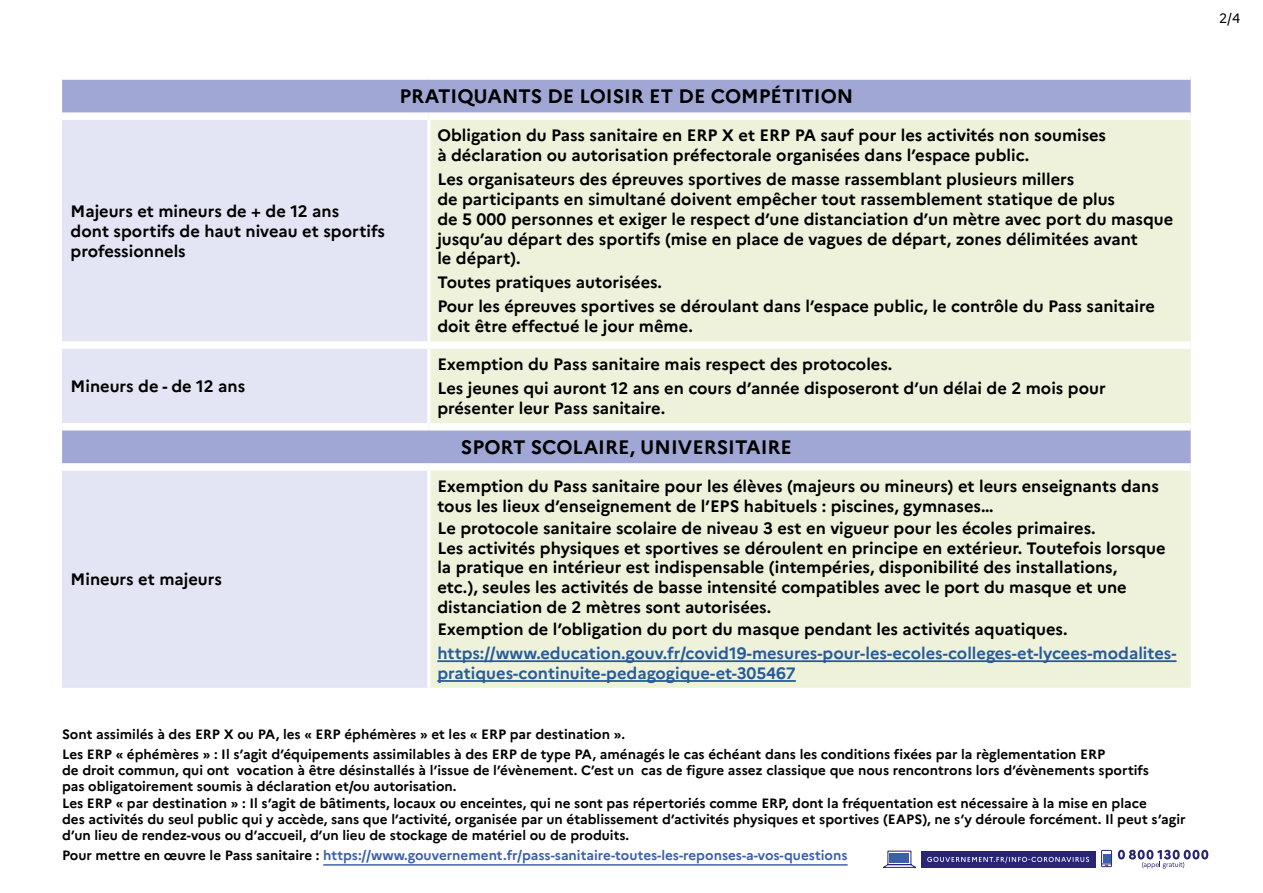
<style>
.page{position:relative;width:1263px;height:893px;background:#fff}
.page>*{position:absolute;margin:0;border:0;box-sizing:border-box;transform-origin:0 0}
.t1{font:700 19.5px "Marianne";color:#000}
.t2{font:700 16.5px/19.8px "Marianne";color:#000}
.t3{font:700 16.5px/19.8px "Marianne";color:#275b9b}
.t4{font:700 13.5px/16.2px "Marianne";color:#000}
.t5{font:700 13.5px "Marianne";color:#3b5fa9}
.t6{font:13.5px "Marianne";color:#000}
.s1{color:#000}
</style>
<div class="page">
<svg style="left:1118px;top:850px;width:90px;height:19px"></svg>
<svg style="left:1101px;top:850px;width:11px;height:17px"></svg>
<div style="left:1103px;top:854px;width:7px;height:9px;background:#3b5fa9"></div>
<svg style="left:883px;top:850px;width:33px;height:18px"></svg>
<div style="left:890px;top:853px;width:19px;height:10px;background:#3b5fa9"></div>
<div style="left:921px;top:851px;width:174px;height:17px;background:#292574"></div>
<svg style="left:927px;top:857px;width:162px;height:6px"></svg>
<hr style="left:323px;top:864px;width:525px;height:2px;background:#3b5fa9">
<div style="left:62px;top:80px;width:1129px;height:32px;background:#a1a7d4"></div>
<div style="left:62px;top:120px;width:367px;height:568px;background:#e3e4f4"></div>
<div style="left:429px;top:120px;width:762px;height:568px;background:#eef2da"></div>
<div style="left:62px;top:463px;width:367px;height:8px;background:#fff"></div>
<div style="left:429px;top:463px;width:762px;height:8px;background:#fff"></div>
<hr style="left:427px;top:471px;width:3px;height:217px;background:#fff">
<div style="left:62px;top:341px;width:367px;height:8px;background:#fff"></div>
<div style="left:429px;top:341px;width:762px;height:8px;background:#fff"></div>
<hr style="left:427px;top:120px;width:3px;height:221px;background:#fff">
<hr style="left:427px;top:349px;width:3px;height:74px;background:#fff">
<div style="left:62px;top:423px;width:367px;height:8px;background:#fff"></div>
<div style="left:429px;top:423px;width:762px;height:8px;background:#fff"></div>
<hr style="left:437px;top:660px;width:739px;height:2px;background:#275b9b">
<hr style="left:437px;top:680px;width:359px;height:2px;background:#275b9b">
<p class="t2" style="left:71px;top:201px;width:316px">Majeurs et mineurs de + de 12 ans<br>dont sportifs de haut niveau et sportifs professionnels</p>
<p class="t2" style="left:71px;top:376px;width:176px">Mineurs de - de 12 ans</p>
<p class="t2" style="left:71px;top:570px;width:153px">Mineurs et majeurs</p>
<p class="t1" style="left:399px;top:85px;width:455px">PRATIQUANTS DE LOISIR ET DE COMPÉTITION</p>
<p class="t2" style="left:437px;top:125px;width:670px">Obligation du Pass sanitaire en ERP X et ERP PA sauf pour les activités non soumises à déclaration ou autorisation préfectorale organisées dans l’espace public.</p>
<p class="t2" style="left:437px;top:169px;width:737px">Les organisateurs des épreuves sportives de masse rassemblant plusieurs millers<br>de participants en simultané doivent empêcher tout rassemblement statique de plus<br>de 5 000 personnes et exiger le respect d’une distanciation d’un mètre avec port du masque jusqu’au départ des sportifs (mise en place de vagues de départ, zones délimitées avant<br>le départ).</p>
<p class="t2" style="left:437px;top:271px;width:719px;line-height:24px">Toutes pratiques autorisées.<br>Pour les épreuves sportives se déroulant dans l’espace public, le contrôle du Pass sanitaire</p>
<p class="t2" style="left:437px;top:316px;width:257px">doit être effectué le jour même.</p>
<p class="t2" style="left:437px;top:352px;width:670px;line-height:24px">Exemption du Pass sanitaire mais respect des protocoles.<br>Les jeunes qui auront 12 ans en cours d’année disposeront d’un délai de 2 mois pour</p>
<p class="t2" style="left:437px;top:398px;width:229px">présenter leur Pass sanitaire.</p>
<p class="t1" style="left:461px;top:435px;width:332px">SPORT SCOLAIRE, UNIVERSITAIRE</p>
<p class="t2" style="left:437px;top:476px;width:723px">Exemption du Pass sanitaire pour les élèves (majeurs ou mineurs) et leurs enseignants dans tous les lieux d’enseignement de l’EPS habituels : piscines, gymnases…</p>
<p class="t2" style="left:437px;top:518px;width:730px">Le protocole sanitaire scolaire de niveau 3 est en vigueur pour les écoles primaires.<br>Les activités physiques et sportives se déroulent en principe en extérieur. Toutefois lorsque la pratique en intérieur est indispensable (intempéries, disponibilité des installations,<br>etc.), seules les activités de basse intensité compatibles avec le port du masque et une distanciation de 2 mètres sont autorisées.</p>
<p class="t2" style="left:437px;top:619px;width:632px">Exemption de l’obligation du port du masque pendant les activités aquatiques.</p>
<p class="t3" style="left:437px;top:643px;width:741px">https://www.education.gouv.fr/covid19-mesures-pour-les-ecoles-colleges-et-lycees-modalites&shy;pratiques-continuite-pedagogique-et-305467</p>
<p class="t4" style="left:62px;top:723px;width:1045px;line-height:20.4px">Sont assimilés à des ERP X ou PA, les « ERP éphémères » et les « ERP par destination ».<br>Les ERP « éphémères » : Il s’agit d’équipements assimilables à des ERP de type PA, aménagés le cas échéant dans les conditions fixées par la règlementation ERP</p>
<p class="t4" style="left:62px;top:762px;width:1125px">de droit commun, qui ont vocation à être désinstallés à l’issue de l’évènement. C’est un cas de figure assez classique que nous rencontrons lors d’évènements sportifs<br>pas obligatoirement soumis à déclaration et/ou autorisation.<br>Les ERP « par destination » : Il s’agit de bâtiments, locaux ou enceintes, qui ne sont pas répertoriés comme ERP, dont la fréquentation est nécessaire à la mise en place<br>des activités du seul public qui y accède, sans que l’activité, organisée par un établissement d’activités physiques et sportives (EAPS), ne s’y déroule forcément. Il peut s’agir d’un lieu de rendez-vous ou d’accueil, d’un lieu de stockage de matériel ou de produits.</p>
<p class="t5" style="left:62px;top:847px;width:787px"><span class="s1">Pour mettre en œuvre le Pass sanitaire :</span> https://www.gouvernement.fr/pass-sanitaire-toutes-les-reponses-a-vos-questions</p>
<p class="t6" style="left:1219px;top:10px;width:23px">2/4</p>
</div>
